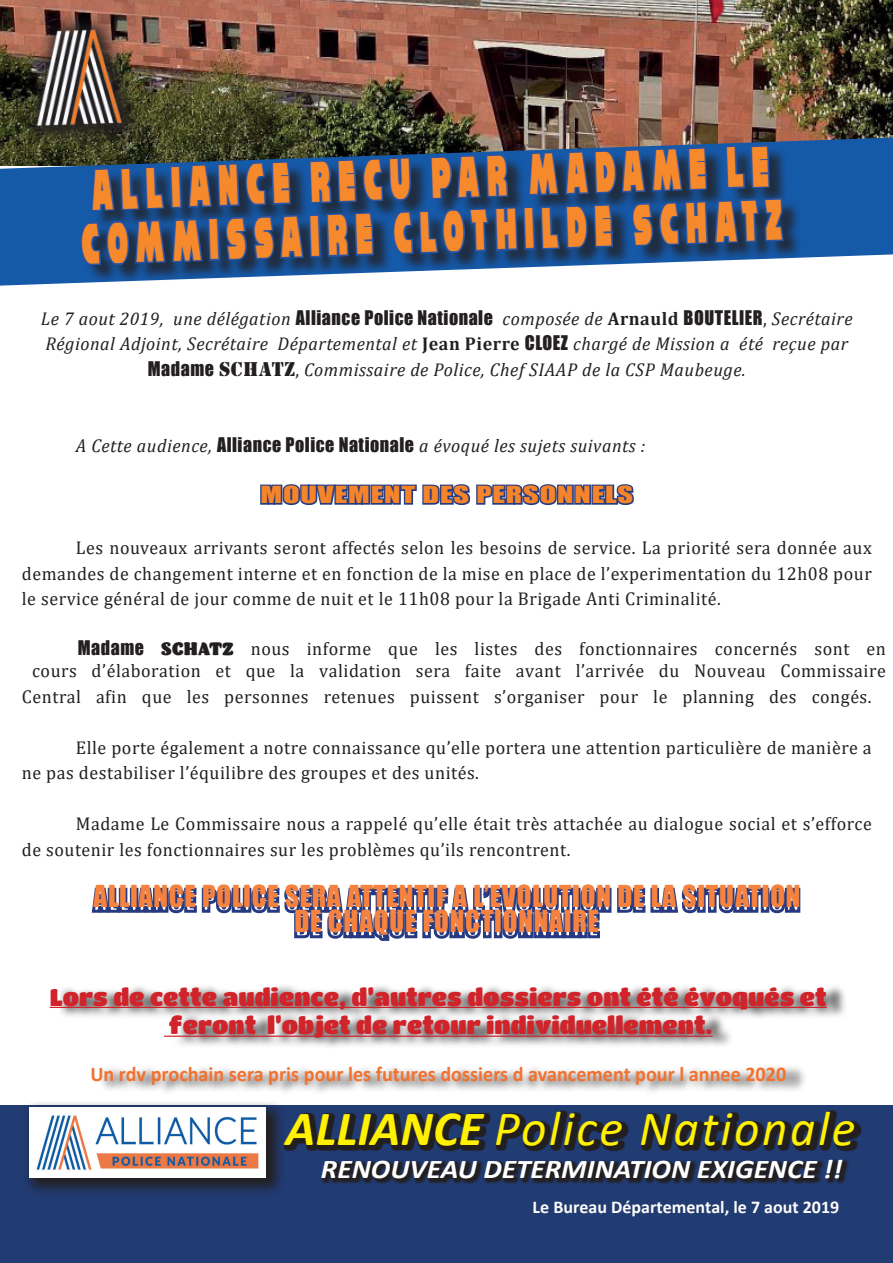
<style>
.page{position:relative;width:893px;height:1263px;background:#fff}
.page>*{position:absolute;margin:0;border:0;box-sizing:border-box;transform-origin:0 0}
.t1{font:60.75px/54px "Reisenberg";color:#f6892b;scale:.44 1}
.t2{font:italic 49.5px "Calibri";letter-spacing:.05em;color:#fff101}
.t3{font:27.75px/25.5px "Impact";letter-spacing:.03em;color:#f5823f;text-align:center}
.t4{font:italic 700 27.15px "Calibri";color:#fff;scale:1.08 1}
.t5{font:24px/28.8px "Titan One";color:#d1232a;text-align:center}
.t6{font:21.6px "Impact";letter-spacing:.03em;color:#f5842a;scale:1.4 1}
.t7{font:700 21px "Calibri";color:#f3712e;scale:.96 1}
.t8{font:18.6px/25.5px "Cambria";letter-spacing:.03em;color:#231f20}
.t9{font:italic 18.6px/25.5px "Cambria";letter-spacing:.03em;color:#231f20;text-align:center}
.t10{font:700 18px "Calibri";color:#fefcfa}
.s1{font-family:"Impact";font-style:normal}
.s2{font-weight:700;font-style:normal}
.s3{font-style:normal}
.s4{font-family:"Stencil Std";font-style:normal}
.s5{font-family:"Impact"}
.s6{font-family:"Barricada Pro"}
.s7{font-weight:700}
</style>
<div class="page">
<img style="left:0;top:0;width:893px;height:138px">
<div style="left:0;top:1106px;width:893px;height:157px;background:#213b73"></div>
<svg style="left:260px;top:484px;width:374px;height:21px"></svg>
<svg style="left:91px;top:887px;width:710px;height:54px"></svg>
<div style="left:57px;top:983px;width:791px;height:113px;background:#231f20;opacity:.75"></div>
<hr style="left:50px;top:1007px;width:777px;height:1px;background:#d1232a">
<hr style="left:164px;top:1035px;width:549px;height:2px;background:#d1232a">
<svg style="left:20px;top:12px;width:124px;height:126px"></svg>
<img style="left:21px;top:16px;width:58px;height:122px">
<svg style="left:0;top:138px;width:893px;height:148px;background:#356aa6"></svg>
<div style="left:83px;top:147px;width:720px;height:136px;background:#231f20;opacity:.75"></div>
<img style="left:79px;top:14px;width:706px;height:272px">
<svg style="left:286px;top:1110px;width:575px;height:41px;fill:#221f21"></svg>
<svg style="left:22px;top:1102px;width:264px;height:91px"></svg>
<img style="left:30px;top:1108px;width:236px;height:69px">
<svg style="left:321px;top:1159px;width:528px;height:25px"></svg>
<h1 class="t1" style="left:79px;top:163px;width:1593px;rotate:-2deg">ALLIANCE RECU PAR madame le<br>COMMISSAIRE CLOTHILDE SCHATZ</h1>
<p class="t9" style="left:41px;top:305px;width:813px">Le 7 aout 2019, une délégation <span class="s1">Alliance Police Nationale</span> composée de <span class="s2">Arnauld</span> <span class="s1">BOUTELIER</span><span class="s3">,</span> Secrétaire<br>Régional Adjoint, Secrétaire Départemental et <span class="s2">Jean Pierre</span> <span class="s1">CLOEZ</span> chargé de Mission a été reçue par<br><span class="s1">Madame</span> <span class="s4">SCHATZ</span><span class="s3">,</span> Commissaire de Police, Chef SIAAP de la CSP Maubeuge.</p>
<p class="t9" style="left:76px;top:432px;width:571px">A Cette audience, <span class="s1">Alliance Police Nationale</span> a évoqué les sujets suivants :</p>
<p class="t6" style="left:260px;top:478px;width:268px">MOUVEMENT DES PERSONNELS</p>
<p class="t8" style="left:22px;top:535px;width:851px;text-align:justify;text-indent:54px">Les nouveaux arrivants seront affectés selon les besoins de service. La priorité sera donnée aux demandes de changement interne et en fonction de la mise en place de l’experimentation du 12h08 pour le service général de jour comme de nuit et le 11h08 pour la Brigade Anti Criminalité.</p>
<p class="t8" style="left:32px;top:638px;width:855px;line-height:21.8px;text-align:right"><span class="s5">Madame</span> <span class="s6">SCHATZ</span> nous informe que les listes des fonctionnaires concernés sont en cours d’élaboration et que la validation sera faite avant l’arrivée du Nouveau Commissaire</p>
<p class="t8" style="left:22px;top:683px;width:851px">Central afin que les personnes retenues puissent s’organiser pour le planning des congés.</p>
<p class="t8" style="left:22px;top:734px;width:851px;text-indent:54px">Elle porte également a notre connaissance qu’elle portera une attention particulière de manière a ne pas destabiliser l’équilibre des groupes et des unités.</p>
<p class="t8" style="left:22px;top:811px;width:851px;text-indent:54px">Madame Le Commissaire nous a rappelé qu’elle était très attachée au dialogue social et s’efforce de soutenir les fonctionnaires sur les problèmes qu’ils rencontrent.</p>
<h3 class="t3" style="left:94px;top:882px;width:708px">ALLIANCE POLICE SERA ATTENTIF A L’EVOLUTION DE LA SITUATION<br>DE CHAQUE FONCTIONNAIRE</h3>
<p class="t5" style="left:50px;top:982px;width:779px">Lors de cette audience, d’autres dossiers ont été évoqués et feront l’objet de retour individuellement.</p>
<p class="t7" style="left:90px;top:1059px;width:726px">Un rdv prochain sera pris pour les futures dossiers d avancement pour l annee 2020</p>
<h2 class="t2" style="left:285px;top:1094px;width:571px"><span class="s7">ALLIANCE</span> Police Nationale</h2>
<h3 class="t4" style="left:321px;top:1150px;width:484px">RENOUVEAU DETERMINATION EXIGENCE !!</h3>
<p class="t10" style="left:533px;top:1194px;width:308px">Le Bureau Départemental, le 7 aout 2019</p>
</div>
